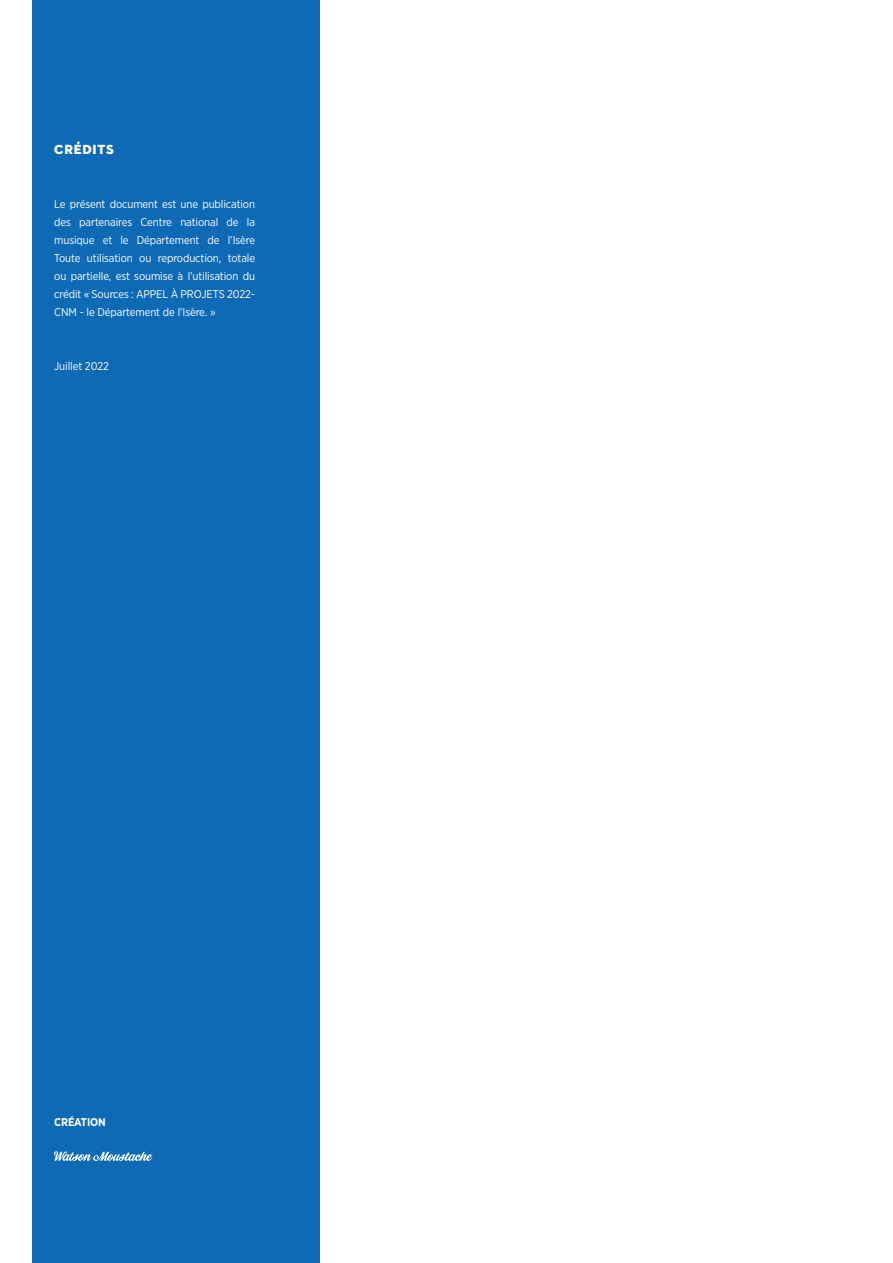
<style>
.page{position:relative;width:893px;height:1263px;background:#fff}
.page>*{position:absolute;margin:0;border:0;box-sizing:border-box;transform-origin:0 0}
.t1{font:13.5px "Neutraface 2 Display Titling";letter-spacing:.06em;color:#fff}
.t2{font:11.25px/18px "Gotham Narrow";letter-spacing:-.01em;color:#fff;text-align:justify}
.t3{font:700 11.25px "Gotham Narrow";letter-spacing:-.01em;color:#fff}
</style>
<div class="page">
<div style="left:33px;top:0;width:287px;height:1263px;background:#0f6ab5"></div>
<svg style="left:54px;top:1151px;width:98px;height:10px"></svg>
<p class="t1" style="left:54px;top:141px;width:61px">CRÉDITS</p>
<p class="t2" style="left:54px;top:195px;width:202px">Le présent document est une publication des partenaires Centre national de la musique et le Département de l’Isère Toute utilisation ou reproduction, totale ou partielle, est soumise à l’utilisation du crédit « Sources : APPEL À PROJETS 2022- CNM - le Département de l’Isère. »</p>
<p class="t2" style="left:54px;top:357px;width:56px">Juillet 2022</p>
<p class="t3" style="left:54px;top:1115px;width:53px">CRÉATION</p>
</div>
